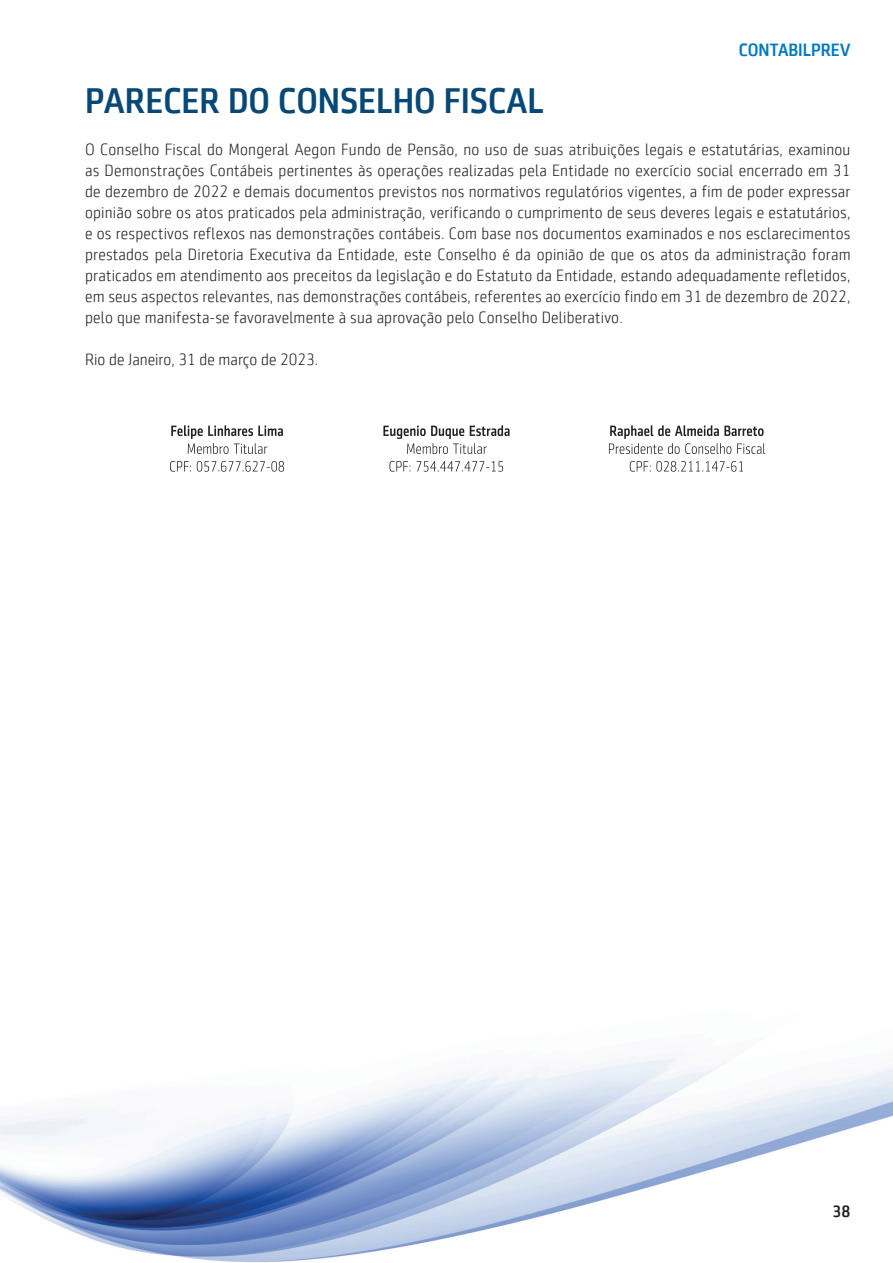
<style>
.page{position:relative;width:893px;height:1263px;background:#fff}
.page>*{position:absolute;margin:0;border:0;box-sizing:border-box;transform-origin:0 0}
.Titulo_1{font:500 36px "Sentico Sans DT Cond";color:#084877;scale:1.1 1}
.t1{font:500 18px "Sentico Sans DT Cond";color:#0079c2;scale:1.1 1}
.t2{font:300 16.5px/21px "Sentico Sans DT Cond";letter-spacing:.01em;color:#231f20;text-align:justify;scale:1.1 1}
.t3{font:500 16.5px "Sentico Sans DT Cond";color:#231f20;scale:1.1 1}
</style>
<div class="page">
<img style="left:0;top:444px;width:893px;height:819px">
<svg style="left:170px;top:425px;width:114px;height:47px"></svg>
<svg style="left:383px;top:425px;width:127px;height:47px"></svg>
<svg style="left:609px;top:425px;width:156px;height:47px"></svg>
<p class="t1" style="left:739px;top:40px;width:103px">CONTABILPREV</p>
<p class="Titulo_1" style="left:85px;top:81px;width:419px">PARECER DO CONSELHO FISCAL</p>
<p class="t2" style="left:85px;top:139px;width:697px">O Conselho Fiscal do Mongeral Aegon Fundo de Pensão, no uso de suas atribuições legais e estatutárias, examinou as Demonstrações Contábeis pertinentes às operações realizadas pela Entidade no exercício social encerrado em 31 de dezembro de 2022 e demais documentos previstos nos normativos regulatórios vigentes, a fim de poder expressar opinião sobre os atos praticados pela administração, verificando o cumprimento de seus deveres legais e estatutários, e os respectivos reflexos nas demonstrações contábeis. Com base nos documentos examinados e nos esclarecimentos prestados pela Diretoria Executiva da Entidade, este Conselho é da opinião de que os atos da administração foram praticados em atendimento aos preceitos da legislação e do Estatuto da Entidade, estando adequadamente refletidos, em seus aspectos relevantes, nas demonstrações contábeis, referentes ao exercício findo em 31 de dezembro de 2022, pelo que manifesta-se favoravelmente à sua aprovação pelo Conselho Deliberativo.</p>
<p class="t2" style="left:85px;top:349px;width:213px">Rio de Janeiro, 31 de março de 2023.</p>
<p class="t3" style="left:832px;top:1202px;width:18px">38</p>
</div>
